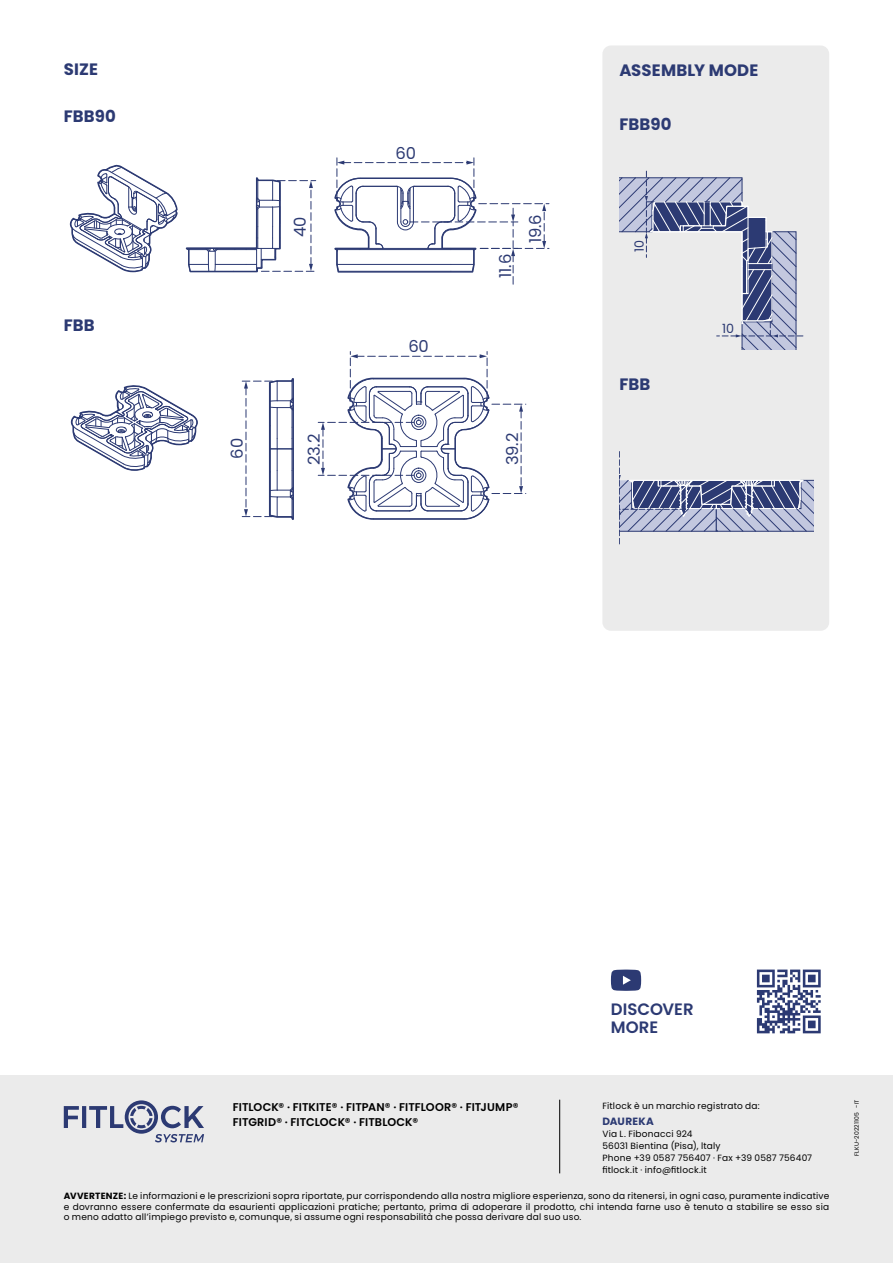
<style>
.page{position:relative;width:893px;height:1263px;background:#fff}
.page>*{position:absolute;margin:0;border:0;box-sizing:border-box;transform-origin:0 0}
.t1{font:700 16.5px "Poppins";letter-spacing:.01em;color:#2c3a73}
.t2{font:600 16.5px/18px "Poppins";letter-spacing:.005em;color:#2c3a73}
.t3{font:16.35px "Poppins";letter-spacing:-.01em;color:#2c3a73}
.t4{font:12.75px "Poppins";color:#2c3a73}
.t5{font:600 11.25px/14.2px "Poppins";letter-spacing:.005em;color:#000}
.t6{font:700 10.5px "Poppins";letter-spacing:.03em;color:#2c3a73}
.t7{font:9px/12px "Poppins";letter-spacing:.02em;color:#000}
.t8{font:6px "Poppins";letter-spacing:.015em;color:#000}
.s1{font-weight:700}
</style>
<div class="page">
<div style="left:0;top:1076px;width:893px;height:187px;background:#ebebeb"></div>
<svg style="left:64px;top:1100px;width:140px;height:42px"></svg>
<hr style="left:559px;top:1100px;width:1px;height:73px;background:#000">
<svg style="left:611px;top:969px;width:30px;height:22px"></svg>
<svg style="left:757px;top:969px;width:64px;height:64px"></svg>
<div style="left:602px;top:45px;width:227px;height:586px;background:#ebebeb;border-radius:9px"></div>
<svg style="left:619px;top:171px;width:184px;height:178px"></svg>
<svg style="left:619px;top:451px;width:195px;height:94px"></svg>
<svg style="left:69px;top:164px;width:247px;height:109px"></svg>
<svg style="left:334px;top:158px;width:215px;height:126px"></svg>
<svg style="left:70px;top:385px;width:128px;height:86px"></svg>
<svg style="left:241px;top:378px;width:53px;height:142px"></svg>
<svg style="left:318px;top:351px;width:208px;height:169px"></svg>
<h1 class="t1" style="left:64px;top:60px;width:36px">SIZE</h1>
<h1 class="t1" style="left:64px;top:106px;width:54px">FBB90</h1>
<h1 class="t1" style="left:64px;top:316px;width:32px">FBB</h1>
<h2 class="t3" style="left:291px;top:237px;width:22px;rotate:-90deg">40</h2>
<h2 class="t3" style="left:396px;top:144px;width:22px">60</h2>
<h2 class="t3" style="left:408px;top:337px;width:22px">60</h2>
<h2 class="t3" style="left:496px;top:278px;width:25px;rotate:-90deg">11.6</h2>
<h2 class="t3" style="left:526px;top:243px;width:30px;rotate:-90deg">19.6</h2>
<h2 class="t3" style="left:228px;top:459px;width:22px;rotate:-90deg">60</h2>
<h2 class="t3" style="left:503px;top:465px;width:34px;rotate:-90deg">39.2</h2>
<h2 class="t3" style="left:305px;top:465px;width:34px;rotate:-90deg">23.2</h2>
<h1 class="t1" style="left:619px;top:60px;width:140px">ASSEMBLY MODE</h1>
<h1 class="t1" style="left:619px;top:115px;width:54px">FBB90</h1>
<h3 class="t4" style="left:632px;top:252px;width:13px;rotate:-90deg">10</h3>
<h1 class="t1" style="left:619px;top:375px;width:32px">FBB</h1>
<h3 class="t4" style="left:722px;top:322px;width:13px">10</h3>
<h1 class="t2" style="left:611px;top:1001px;width:84px">DISCOVER<br>MORE</h1>
<p class="t5" style="left:233px;top:1100px;width:287px">FITLOCK® · FITKITE® · FITPAN® · FITFLOOR® · FITJUMP®<br>FITGRID® · FITCLOCK® · FITBLOCK®</p>
<p class="t7" style="left:602px;top:1100px;width:159px">Fitlock è un marchio registrato da:</p>
<p class="t6" style="left:602px;top:1115px;width:53px">DAUREKA</p>
<p class="t7" style="left:602px;top:1128px;width:211px">Via L. Fibonacci 924<br>56031 Bientina (Pisa), ltaly<br>Phone +39 0587 756407 · Fax +39 0587 756407 fitlock.it · info@fitlock.it</p>
<p class="t7" style="left:64px;top:1190px;width:767px;line-height:10.8px;text-align:justify"><span class="s1">AVVERTENZE:</span> Le informazioni e le prescrizioni sopra riportate, pur corrispondendo alla nostra migliore esperienza, sono da ritenersi, in ogni caso, puramente indicative e dovranno essere confermate da esaurienti applicazioni pratiche; pertanto, prima di adoperare il prodotto, chi intenda farne uso è tenuto a stabilire se esso sia o meno adatto all’impiego previsto e, comunque, si assume ogni responsabilità che possa derivare dal suo uso.</p>
<p class="t8" style="left:853px;top:1156px;width:58px;rotate:-90deg">FLKU-20221105 -IT</p>
</div>
